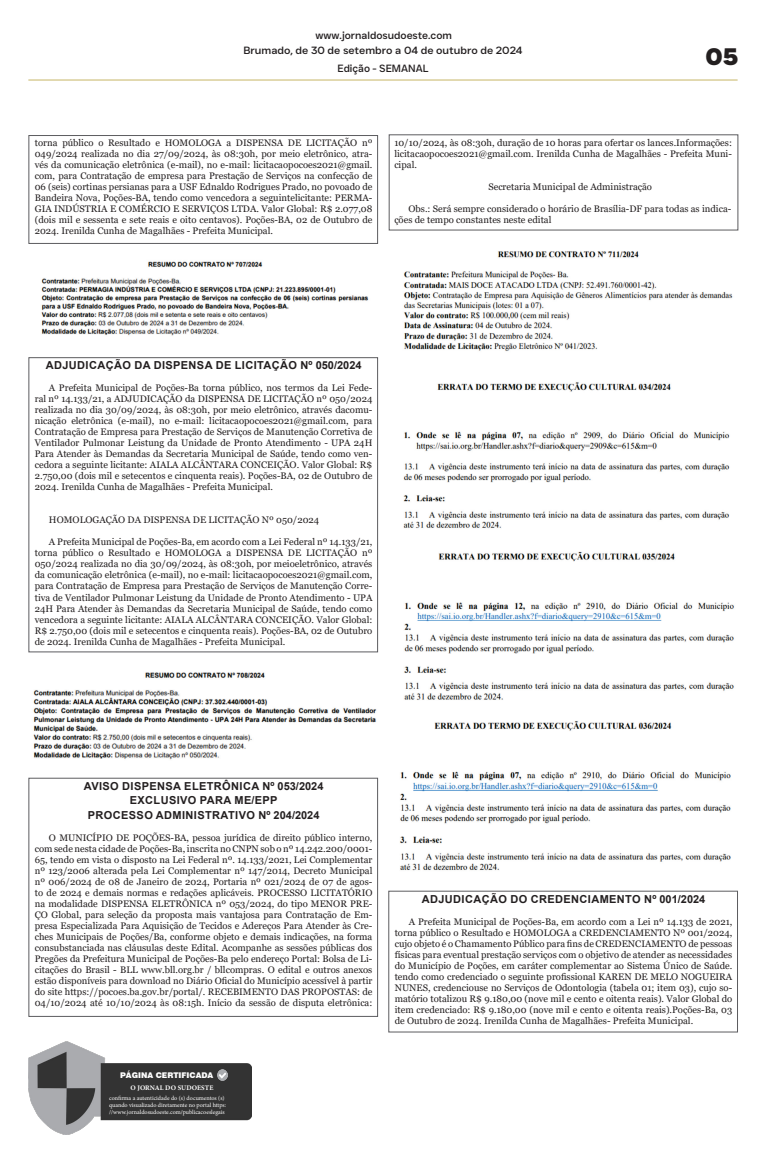
<style>
.page{position:relative;width:766px;height:1163px;background:#fff}
.page>*{position:absolute;margin:0;border:0;box-sizing:border-box;transform-origin:0 0}
.t1{font:700 expanded 23.9px "JUST Sans";color:#231f20}
.Título_Edital{font:700 11px "Arial";letter-spacing:.035em;color:#231f20}
.t2{font:500 10.5px "JUST Sans";color:#231f20;scale:1.04 1}
.t3{font:500 10.5px "JUST Sans";color:#231f20}
.Texto{font:9.5px/11px "Georgia";color:#231f20;text-align:justify}
.t4{font:900 7.8px "Swiss 721 BT";color:#fff}
.t5{font:700 7px "Minion Pro";letter-spacing:.01em;color:#fff}
.t6{font:6.1px/7.3px "Minion Pro";color:#fff}
</style>
<div class="page">
<hr style="left:28px;top:80px;width:709px;height:1px;background:#c6b565">
<div style="left:28px;top:135px;width:350px;height:109px;border:1px solid #5c5c5f"></div>
<div style="left:388px;top:134px;width:350px;height:96px;border:1px solid #5c5c5f"></div>
<div style="left:28px;top:357px;width:350px;height:295px;border:1px solid #5c5c5f"></div>
<div style="left:28px;top:777px;width:350px;height:239px;border:1px solid #5c5c5f"></div>
<div style="left:388px;top:890px;width:349px;height:142px;border:1px solid #5c5c5f"></div>
<img style="left:29px;top:1041px;width:222px;height:93px">
<svg style="left:217px;top:1069px;width:11px;height:10px"></svg>
<img style="left:41px;top:261px;width:328px;height:75px">
<img style="left:33px;top:672px;width:344px;height:88px">
<img style="left:403px;top:251px;width:330px;height:100px">
<img style="left:403px;top:382px;width:327px;height:147px">
<img style="left:404px;top:551px;width:330px;height:149px">
<img style="left:400px;top:721px;width:331px;height:150px">
<p class="t3" style="left:315px;top:28px;width:138px">www.jornaldosudoeste.com</p>
<p class="t2" style="left:243px;top:44px;width:270px">Brumado, de 30 de setembro a 04 de outubro de 2024</p>
<p class="t3" style="left:337px;top:62px;width:92px">Edição - SEMANAL</p>
<p class="t1" style="left:705px;top:41px;width:34px">05</p>
<p class="Texto" style="left:35px;top:138px;width:339px">torna público o Resultado e HOMOLOGA a DISPENSA DE LICITAÇÃO nº 049/2024 realizada no dia 27/09/2024, às 08:30h, por meio eletrônico, atra&shy;vés da comunicação eletrônica (e-mail), no e-mail: licitacaopocoes2021@gmail. com, para Contratação de empresa para Prestação de Serviços na confecção de 06 (seis) cortinas persianas para a USF Ednaldo Rodrigues Prado, no povoado de Bandeira Nova, Poções-BA, tendo como vencedora a seguintelicitante: PERMA-GIA INDÚSTRIA E COMÉRCIO E SERVIÇOS LTDA. Valor Global: R$ 2.077,08 (dois mil e sessenta e sete reais e oito centavos). Poções-BA, 02 de Outubro de 2024. Irenilda Cunha de Magalhães - Prefeita Municipal.</p>
<p class="Texto" style="left:394px;top:138px;width:339px">10/10/2024, às 08:30h, duração de 10 horas para ofertar os lances.Informações: licitacaopocoes2021@gmail.com. Irenilda Cunha de Magalhães - Prefeita Muni&shy;cipal.</p>
<p class="Texto" style="left:488px;top:182px;width:165px">Secretaria Municipal de Administração</p>
<p class="Texto" style="left:394px;top:204px;width:338px;text-indent:14px">Obs.: Será sempre considerado o horário de Brasília-DF para todas as indica&shy;ções de tempo constantes neste edital</p>
<p class="Título_Edital" style="left:46px;top:357px;width:317px">ADJUDICAÇÃO DA DISPENSA DE LICITAÇÃO Nº 050/2024</p>
<p class="Texto" style="left:35px;top:383px;width:339px;text-indent:14px">A Prefeita Municipal de Poções-Ba torna público, nos termos da Lei Fede&shy;ral nº 14.133/21, a ADJUDICAÇÃO da DISPENSA DE LICITAÇÃO nº 050/2024 realizada no dia 30/09/2024, às 08:30h, por meio eletrônico, através dacomu&shy;nicação eletrônica (e-mail), no e-mail: licitacaopocoes2021@gmail.com, para Contratação de Empresa para Prestação de Serviços de Manutenção Corretiva de Ventilador Pulmonar Leistung da Unidade de Pronto Atendimento - UPA 24H Para Atender às Demandas da Secretaria Municipal de Saúde, tendo como ven&shy;cedora a seguinte licitante: AIALA ALCÂNTARA CONCEIÇÃO. Valor Global: R$ 2.750,00 (dois mil e setecentos e cinquenta reais). Poções-BA, 02 de Outubro de 2024. Irenilda Cunha de Magalhães - Prefeita Municipal.</p>
<p class="Texto" style="left:49px;top:515px;width:272px">HOMOLOGAÇÃO DA DISPENSA DE LICITAÇÃO Nº 050/2024</p>
<p class="Texto" style="left:35px;top:537px;width:339px;text-indent:14px">A Prefeita Municipal de Poções-Ba, em acordo com a Lei Federal nº 14.133/21, torna público o Resultado e HOMOLOGA a DISPENSA DE LICITAÇÃO nº 050/2024 realizada no dia 30/09/2024, às 08:30h, por meioeletrônico, através da comunicação eletrônica (e-mail), no e-mail: licitacaopocoes2021@gmail.com, para Contratação de Empresa para Prestação de Serviços de Manutenção Corre&shy;tiva de Ventilador Pulmonar Leistung da Unidade de Pronto Atendimento - UPA 24H Para Atender às Demandas da Secretaria Municipal de Saúde, tendo como vencedora a seguinte licitante: AIALA ALCÂNTARA CONCEIÇÃO. Valor Global:<br>R$ 2.750,00 (dois mil e setecentos e cinquenta reais). Poções-BA, 02 de Outubro de 2024. Irenilda Cunha de Magalhães - Prefeita Municipal.</p>
<p class="Título_Edital" style="left:84px;top:778px;width:241px">AVISO DISPENSA ELETRÔNICA Nº 053/2024</p>
<p class="Título_Edital" style="left:130px;top:792px;width:149px">EXCLUSIVO PARA ME/EPP</p>
<p class="Título_Edital" style="left:88px;top:807px;width:233px">PROCESSO ADMINISTRATIVO Nº 204/2024</p>
<p class="Texto" style="left:35px;top:832px;width:339px;text-indent:14px">O MUNICÍPIO DE POÇÕES-BA, pessoa jurídica de direito público interno, com sede nesta cidade de Poções-Ba, inscrita no CNPN sob o nº 14.242.200/0001- 65, tendo em vista o disposto na Lei Federal nº. 14.133/2021, Lei Complementar nº 123/2006 alterada pela Lei Complementar nº 147/2014, Decreto Municipal nº 006/2024 de 08 de Janeiro de 2024, Portaria nº 021/2024 de 07 de agos&shy;to de 2024 e demais normas e redações aplicáveis. PROCESSO LICITATÓRIO na modalidade DISPENSA ELETRÔNICA nº 053/2024, do tipo MENOR PRE-ÇO Global, para seleção da proposta mais vantajosa para Contratação de Em&shy;presa Especializada Para Aquisição de Tecidos e Adereços Para Atender às Cre&shy;ches Municipais de Poções/Ba, conforme objeto e demais indicações, na forma consubstanciada nas cláusulas deste Edital. Acompanhe as sessões públicas dos Pregões da Prefeitura Municipal de Poções-Ba pelo endereço Portal: Bolsa de Li&shy;citações do Brasil - BLL www.bll.org.br / bllcompras. O edital e outros anexos estão disponíveis para download no Diário Oficial do Município acessível à partir do site https://pocoes.ba.gov.br/portal/. RECEBIMENTO DAS PROPOSTAS: de 04/10/2024 até 10/10/2024 às 08:15h. Início da sessão de disputa eletrônica:</p>
<p class="t4" style="left:120px;top:1070px;width:95px">PÁGINA CERTIFICADA</p>
<p class="t5" style="left:130px;top:1082px;width:84px">O JORNAL DO SUDOESTE</p>
<p class="t6" style="left:109px;top:1093px;width:119px">confirma a autenticidade do (s) documentos (s) quando visualizado diretamente no portal https:</p>
<p class="t6" style="left:109px;top:1108px;width:117px">//www.jornaldosudoeste.com/publicacoeslegais</p>
<p class="Título_Edital" style="left:421px;top:891px;width:285px">ADJUDICAÇÃO DO CREDENCIAMENTO Nº 001/2024</p>
<p class="Texto" style="left:394px;top:916px;width:339px;text-indent:14px">A Prefeita Municipal de Poções-Ba, em acordo com a Lei nº 14.133 de 2021, torna público o Resultado e HOMOLOGA a CREDENCIAMENTO Nº 001/2024, cujo objeto é o Chamamento Público para fins de CREDENCIAMENTO de pessoas físicas para eventual prestação serviços com o objetivo de atender as necessidades do Município de Poções, em caráter complementar ao Sistema Único de Saúde. tendo como credenciado o seguinte profissional KAREN DE MELO NOGUEIRA NUNES, credenciouse no Serviços de Odontologia (tabela 01; item 03), cujo so&shy;matório totalizou R$ 9.180,00 (nove mil e cento e oitenta reais). Valor Global do item credenciado: R$ 9.180,00 (nove mil e cento e oitenta reais).Poções-Ba, 03 de Outubro de 2024. Irenilda Cunha de Magalhães- Prefeita Municipal.</p>
</div>
